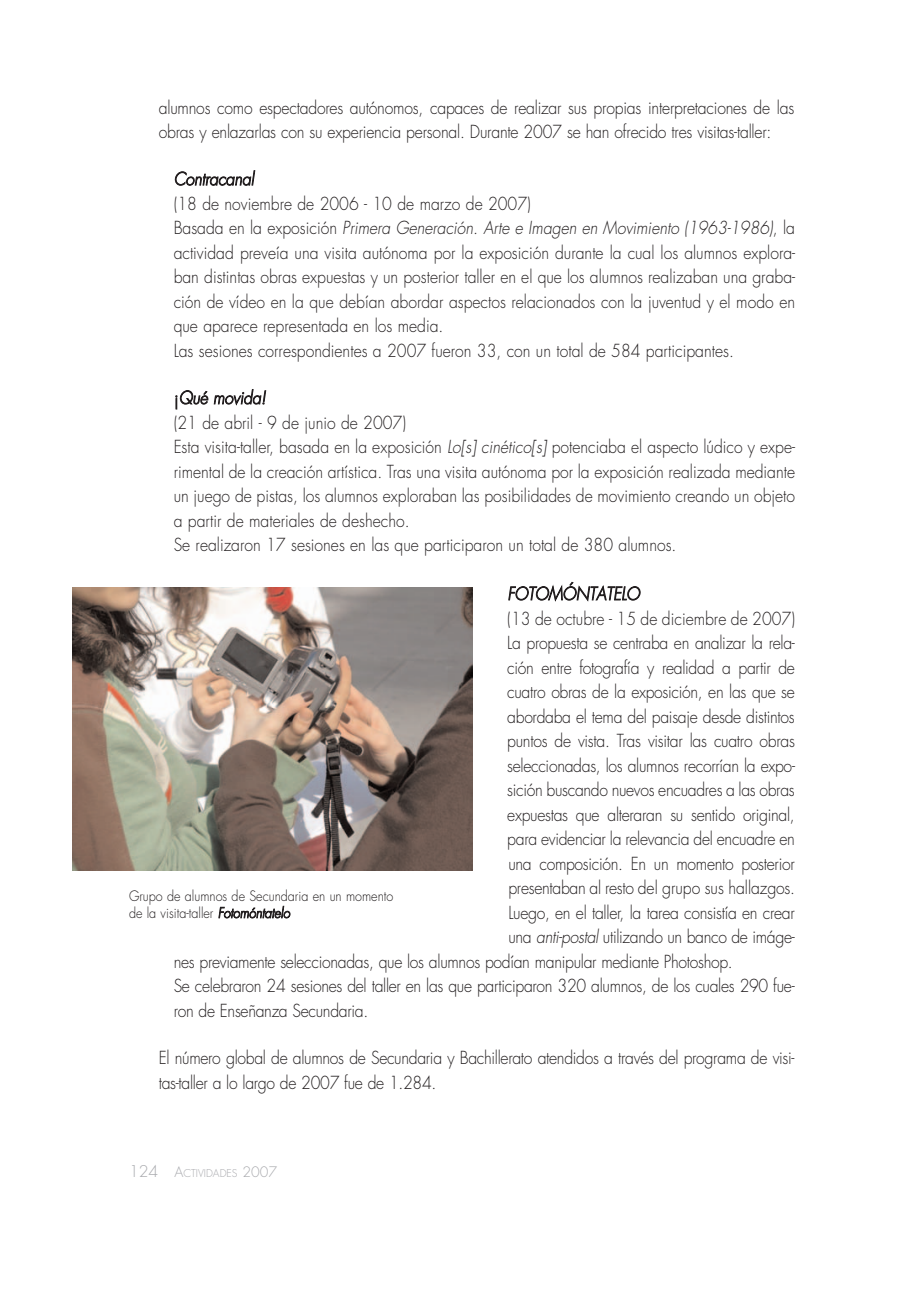
<style>
.page{position:relative;width:918px;height:1290px;background:#fff}
.page>*{position:absolute;margin:0;border:0;box-sizing:border-box;transform-origin:0 0}
.t1{font:300 17.5px/24.5px "Futura";letter-spacing:-.015em;color:#231f20;scale:.9 1}
.t2{font:italic 300 17.5px "Futura";letter-spacing:-.005em;color:#231f20;scale:.9 1}
.t3{font:300 14px/17.5px "Futura";color:#231f20;scale:.9 1}
.t4{font:300 10.5px "Futura";color:#a8a9ad}
.s1{font-style:italic}
.s2{font-size:15.75px}
.s3{font-size:14px}
</style>
<div class="page">
<img style="left:72px;top:587px;width:400px;height:283px">
<p class="t1" style="left:159px;top:96px;width:707px">alumnos como espectadores autónomos, capaces de realizar sus propias interpretaciones de las obras y enlazarlas con su experiencia personal. Durante 2007 se han ofrecido tres visitas-taller:</p>
<p class="t2" style="left:174px;top:171px;width:90px">Contracanal</p>
<p class="t1" style="left:174px;top:193px;width:692px">(18 de noviembre de 2006 - 10 de marzo de 2007)<br>Basada en la exposición <span class="s1">Primera Generación. Arte e Imagen en Movimiento (1963-1986)</span>, la actividad preveía una visita autónoma por la exposición durante la cual los alumnos explora&shy;ban distintas obras expuestas y un posterior taller en el que los alumnos realizaban una graba&shy;ción de vídeo en la que debían abordar aspectos relacionados con la juventud y el modo en que aparece representada en los media.<br>Las sesiones correspondientes a 2007 fueron 33, con un total de 584 participantes.</p>
<p class="t1" style="left:174px;top:387px;width:692px">¡<span class="s1">Qué movida!<br></span>(21 de abril - 9 de junio de 2007)<br>Esta visita-taller, basada en la exposición <span class="s1">Lo[s] cinético[s]</span> potenciaba el aspecto lúdico y expe&shy;rimental de la creación artística. Tras una visita autónoma por la exposición realizada mediante un juego de pistas, los alumnos exploraban las posibilidades de movimiento creando un objeto a partir de materiales de deshecho.<br>Se realizaron 17 sesiones en las que participaron un total de 380 alumnos.</p>
<p class="t2" style="left:507px;top:585px;width:148px">FOTOMÓNTATELO</p>
<p class="t1" style="left:507px;top:607px;width:321px">(13 de octubre - 15 de diciembre de 2007)</p>
<p class="t1" style="left:507px;top:632px;width:321px">La propuesta se centraba en analizar la rela-</p>
<p class="t1" style="left:507px;top:656px;width:321px">ción entre fotografía y realidad a partir de</p>
<p class="t1" style="left:507px;top:681px;width:321px">cuatro obras de la exposición, en las que se</p>
<p class="t1" style="left:507px;top:705px;width:321px">abordaba el tema del paisaje desde distintos</p>
<p class="t1" style="left:507px;top:730px;width:321px">puntos de vista. Tras visitar las cuatro obras</p>
<p class="t1" style="left:507px;top:754px;width:321px">seleccionadas, los alumnos recorrían la expo-</p>
<p class="t1" style="left:507px;top:779px;width:321px">sición buscando nuevos encuadres a las obras</p>
<p class="t1" style="left:507px;top:803px;width:321px">expuestas que alteraran su sentido original,</p>
<p class="t1" style="left:507px;top:828px;width:321px">para evidenciar la relevancia del encuadre en</p>
<p class="t1" style="left:508px;top:852px;width:320px">una composición. En un momento posterior</p>
<p class="t1" style="left:508px;top:877px;width:320px">presentaban al resto del grupo sus hallazgos.</p>
<p class="t1" style="left:508px;top:901px;width:320px">Luego, en el taller, la tarea consistía en crear</p>
<p class="t1" style="left:508px;top:926px;width:320px">una <span class="s1">anti-postal</span> utilizando un banco de imáge-</p>
<p class="t1" style="left:174px;top:950px;width:623px">nes previamente seleccionadas, que los alumnos podían manipular mediante Photoshop.</p>
<p class="t1" style="left:174px;top:975px;width:691px">Se celebraron 24 sesiones del taller en las que participaron 320 alumnos, de los cuales 290 fue-</p>
<p class="t1" style="left:174px;top:999px;width:218px">ron de Enseñanza Secundaria.</p>
<p class="t1" style="left:159px;top:1047px;width:708px">El número global de alumnos de Secundaria y Bachillerato atendidos a través del programa de visi&shy;tas-taller a lo largo de 2007 fue de 1.284.</p>
<p class="t3" style="left:129px;top:888px;width:295px">Grupo de alumnos de Secundaria en un momento de la visita-taller <span class="s1">Fotomóntatelo</span></p>
<p class="t4" style="left:129px;top:1168px;width:150px"><span class="s2">124</span> <span class="s3">A</span>CTIVIDADES <span class="s3">2007</span></p>
</div>
